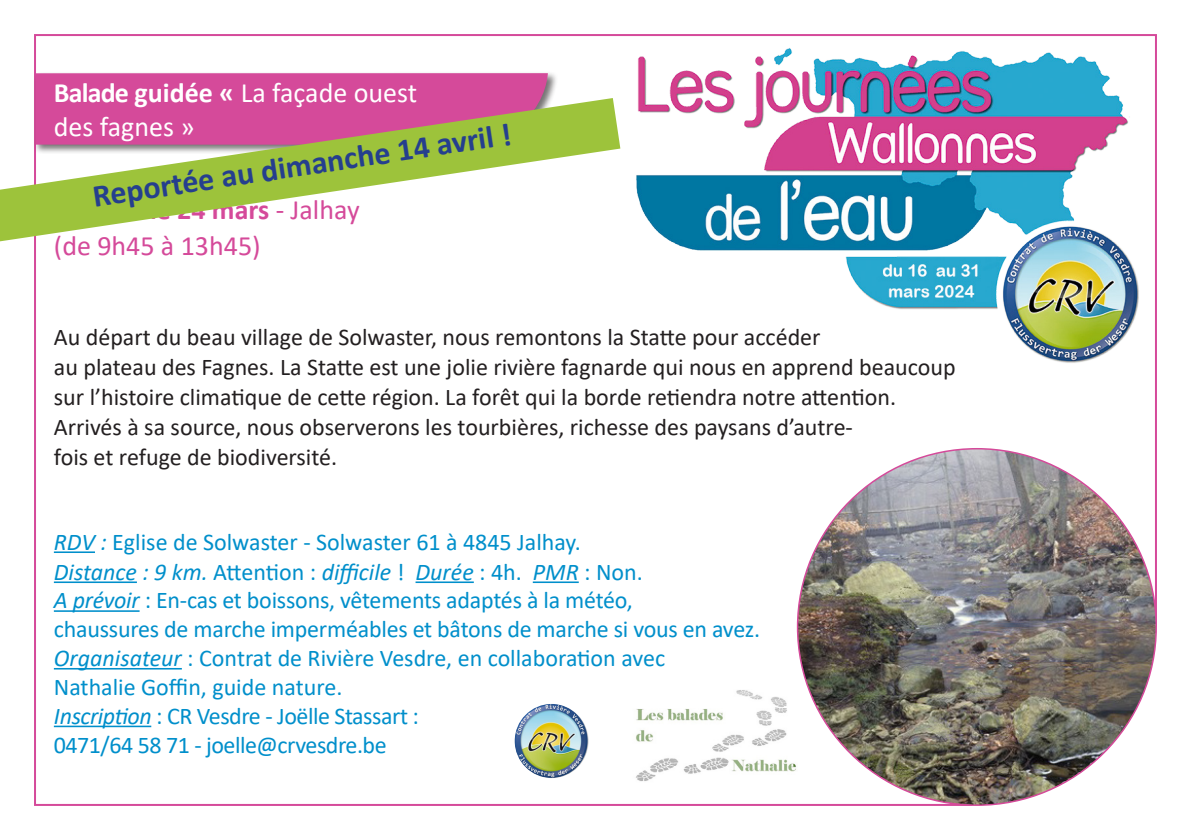
<style>
.page{position:relative;width:1191px;height:840px;background:#fff}
.page>*{position:absolute;margin:0;border:0;box-sizing:border-box;transform-origin:0 0}
.t1{font:700 32px "Calibri";color:#253f8e}
.t2{font:700 28px "Calibri";letter-spacing:-.015em;color:#fff}
.t3{font:700 28px "Calibri";color:#d54a9a}
.t4{font:28px "Calibri";color:#d54a9a}
.t5{font:28px "Calibri";color:#fff}
.t6{font:24px/30px "Calibri";color:#231f20}
.t7{font:24px "Calibri";letter-spacing:-.01em;color:#008fcb}
.t8{font:italic 24px "Calibri";color:#008fcb}
.s1{font-weight:400}
.s2{font-style:italic}
.s3{font-style:normal}
</style>
<div class="page">
<img style="left:636px;top:48px;width:503px;height:315px">
<div style="left:33px;top:71px;width:525px;height:83px;background:#231f20;opacity:.62"></div>
<div style="left:36px;top:73px;width:512px;height:25px;background:#d54a9a"></div>
<hr style="left:54px;top:551px;width:41px;height:1px;background:#008fcb">
<hr style="left:54px;top:581px;width:83px;height:1px;background:#008fcb">
<hr style="left:415px;top:581px;width:59px;height:1px;background:#008fcb">
<hr style="left:533px;top:581px;width:46px;height:1px;background:#008fcb">
<hr style="left:54px;top:610px;width:86px;height:1px;background:#008fcb">
<hr style="left:54px;top:667px;width:128px;height:2px;background:#008fcb">
<hr style="left:54px;top:725px;width:97px;height:1px;background:#008fcb">
<img style="left:797px;top:448px;width:359px;height:356px">
<img style="left:514px;top:703px;width:75px;height:74px;border-radius:37px">
<img style="left:636px;top:689px;width:162px;height:94px">
<svg style="left:0;top:98px;width:620px;height:143px"></svg>
<p class="t2" style="left:54px;top:73px;width:365px">Balade guidée « <span class="s1">La façade ouest</span></p>
<p class="t5" style="left:54px;top:107px;width:142px">des fagnes »</p>
<p class="t1" style="left:90px;top:175px;width:424px;rotate:-9deg">Reportée au dimanche 14 avril !</p>
<p class="t3" style="left:54px;top:190px;width:307px">Dimanche 24 mars <span class="s1">- Jalhay</span></p>
<p class="t4" style="left:54px;top:226px;width:208px">(de 9h45 à 13h45)</p>
<p class="t6" style="left:54px;top:321px;width:768px">Au départ du beau village de Solwaster, nous remontons la Statte pour accéder</p>
<p class="t6" style="left:54px;top:351px;width:903px">au plateau des Fagnes. La Statte est une jolie rivière fagnarde qui nous en apprend beaucoup</p>
<p class="t6" style="left:54px;top:381px;width:844px">sur l’histoire climatique de cette région. La forêt qui la borde retiendra notre attention.</p>
<p class="t6" style="left:54px;top:411px;width:800px">Arrivés à sa source, nous observerons les tourbières, richesse des paysans d’autre&shy;fois et refuge de biodiversité.</p>
<p class="t7" style="left:54px;top:524px;width:528px"><span class="s2">RDV :</span> Eglise de Solwaster - Solwaster 61 à 4845 Jalhay.</p>
<p class="t8" style="left:54px;top:554px;width:590px">Distance : 9 km. <span class="s3">Attention :</span> difficile <span class="s3">!</span> Durée <span class="s3">: 4h.</span> PMR <span class="s3">: Non.</span></p>
<p class="t7" style="left:54px;top:583px;width:580px"><span class="s2">A prévoir</span> : En-cas et boissons, vêtements adaptés à la météo,</p>
<p class="t7" style="left:54px;top:612px;width:707px">chaussures de marche imperméables et bâtons de marche si vous en avez.</p>
<p class="t7" style="left:54px;top:641px;width:613px"><span class="s2">Organisateur</span> : Contrat de Rivière Vesdre, en collaboration avec</p>
<p class="t7" style="left:54px;top:669px;width:290px">Nathalie Goffin, guide nature.</p>
<p class="t7" style="left:54px;top:698px;width:366px"><span class="s2">Inscription</span> : CR Vesdre - Joëlle Stassart :</p>
<p class="t7" style="left:54px;top:727px;width:334px">0471/64 58 71 - joelle@crvesdre.be</p>
</div>
